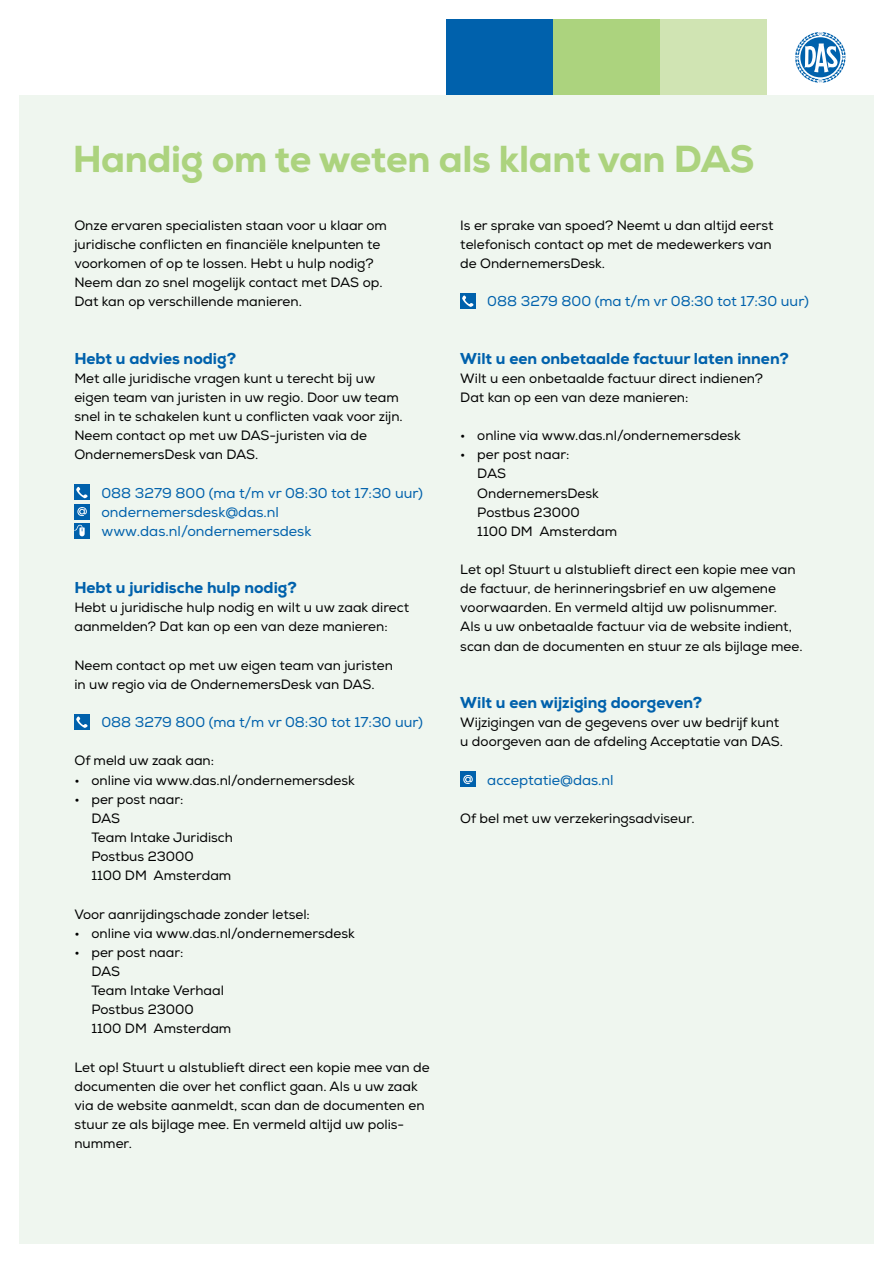
<style>
.page{position:relative;width:893px;height:1263px;background:#fff}
.page>*{position:absolute;margin:0;border:0;box-sizing:border-box;transform-origin:0 0}
.t1{font:800 37.5px "Nexa";letter-spacing:-.01em;color:#acd37e}
.t2{font:800 15.75px "Nexa";color:#0061ac}
.t3{font:14.25px/19.2px "Nexa";color:#0061ac}
.t4{font:13.5px/19.2px "Nexa";color:#000}
</style>
<div class="page">
<svg style="left:795px;top:32px;width:51px;height:51px"></svg>
<div style="left:660px;top:19px;width:107px;height:77px;background:#d0e4b3"></div>
<div style="left:553px;top:19px;width:107px;height:77px;background:#acd37e"></div>
<div style="left:446px;top:19px;width:107px;height:77px;background:#0061ac"></div>
<div style="left:19px;top:96px;width:855px;height:1148px;background:#eff6ef"></div>
<div style="left:74px;top:485px;width:16px;height:15px;background:#0061ac"></div>
<svg style="left:76px;top:487px;width:12px;height:11px"></svg>
<div style="left:74px;top:523px;width:16px;height:15px;background:#0061ac"></div>
<svg style="left:74px;top:525px;width:11px;height:11px"></svg>
<div style="left:74px;top:504px;width:16px;height:15px;background:#0061ac"></div>
<svg style="left:77px;top:507px;width:10px;height:9px"></svg>
<div style="left:74px;top:714px;width:16px;height:16px;background:#0061ac"></div>
<svg style="left:76px;top:716px;width:12px;height:12px"></svg>
<div style="left:460px;top:293px;width:16px;height:16px;background:#0061ac"></div>
<svg style="left:462px;top:295px;width:11px;height:12px"></svg>
<div style="left:460px;top:772px;width:16px;height:15px;background:#0061ac"></div>
<svg style="left:463px;top:775px;width:10px;height:9px"></svg>
<h1 class="t1" style="left:73px;top:135px;width:683px">Handig om te weten als klant van DAS</h1>
<p class="t4" style="left:74px;top:216px;width:314px">Onze ervaren specialisten staan voor u klaar om juridische conflicten en financiële knelpunten te voorkomen of op te lossen. Hebt u hulp nodig?<br>Neem dan zo snel mogelijk contact met DAS op.<br>Dat kan op verschillende manieren.</p>
<p class="t2" style="left:74px;top:348px;width:163px">Hebt u advies nodig?</p>
<p class="t4" style="left:74px;top:369px;width:330px">Met alle juridische vragen kunt u terecht bij uw eigen team van juristen in uw regio. Door uw team snel in te schakelen kunt u conflicten vaak voor zijn.<br>Neem contact op met uw DAS-juristen via de OndernemersDesk van DAS.</p>
<p class="t3" style="left:101px;top:483px;width:323px">088 3279 800 (ma t/m vr 08:30 tot 17:30 uur) ondernemersdesk@das.nl www.das.nl/ondernemersdesk</p>
<p class="t2" style="left:74px;top:578px;width:224px">Hebt u juridische hulp nodig?</p>
<p class="t4" style="left:74px;top:598px;width:336px">Hebt u juridische hulp nodig en wilt u uw zaak direct aanmelden? Dat kan op een van deze manieren:</p>
<p class="t4" style="left:74px;top:656px;width:320px">Neem contact op met uw eigen team van juristen in uw regio via de OndernemersDesk van DAS.</p>
<p class="t3" style="left:101px;top:713px;width:323px">088 3279 800 (ma t/m vr 08:30 tot 17:30 uur)</p>
<p class="t4" style="left:74px;top:751px;width:141px">Of meld uw zaak aan:</p>
<p class="t4" style="left:74px;top:771px;width:282px">• online via www.das.nl/ondernemersdesk</p>
<p class="t4" style="left:91px;top:790px;width:143px;text-indent:-17px">• per post naar:<br>DAS<br>Team Intake Juridisch<br>Postbus 23000<br>1100 DM Amsterdam</p>
<p class="t4" style="left:74px;top:904px;width:237px">Voor aanrijdingschade zonder letsel:</p>
<p class="t4" style="left:74px;top:924px;width:282px">• online via www.das.nl/ondernemersdesk</p>
<p class="t4" style="left:91px;top:943px;width:141px;text-indent:-17px">• per post naar:<br>DAS<br>Team Intake Verhaal<br>Postbus 23000<br>1100 DM Amsterdam</p>
<p class="t4" style="left:74px;top:1057px;width:357px">Let op! Stuurt u alstublieft direct een kopie mee van de documenten die over het conflict gaan. Als u uw zaak via de website aanmeldt, scan dan de documenten en stuur ze als bijlage mee. En vermeld altijd uw polis&shy;nummer.</p>
<p class="t4" style="left:460px;top:216px;width:315px">Is er sprake van spoed? Neemt u dan altijd eerst telefonisch contact op met de medewerkers van de OndernemersDesk.</p>
<p class="t3" style="left:487px;top:292px;width:323px">088 3279 800 (ma t/m vr 08:30 tot 17:30 uur)</p>
<p class="t2" style="left:460px;top:348px;width:330px">Wilt u een onbetaalde factuur laten innen?</p>
<p class="t4" style="left:460px;top:369px;width:304px">Wilt u een onbetaalde factuur direct indienen?<br>Dat kan op een van deze manieren:</p>
<p class="t4" style="left:460px;top:426px;width:282px">• online via www.das.nl/ondernemersdesk</p>
<p class="t4" style="left:477px;top:445px;width:141px;text-indent:-17px">• per post naar:<br>DAS<br>OndernemersDesk<br>Postbus 23000<br>1100 DM Amsterdam</p>
<p class="t4" style="left:460px;top:560px;width:344px">Let op! Stuurt u alstublieft direct een kopie mee van de factuur, de herinneringsbrief en uw algemene voorwaarden. En vermeld altijd uw polisnummer.<br>Als u uw onbetaalde factuur via de website indient, scan dan de documenten en stuur ze als bijlage mee.</p>
<p class="t2" style="left:460px;top:692px;width:244px">Wilt u een wijziging doorgeven?</p>
<p class="t4" style="left:460px;top:713px;width:324px">Wijzigingen van de gegevens over uw bedrijf kunt u doorgeven aan de afdeling Acceptatie van DAS.</p>
<p class="t3" style="left:487px;top:770px;width:128px">acceptatie@das.nl</p>
<p class="t4" style="left:460px;top:809px;width:236px">Of bel met uw verzekeringsadviseur.</p>
</div>
